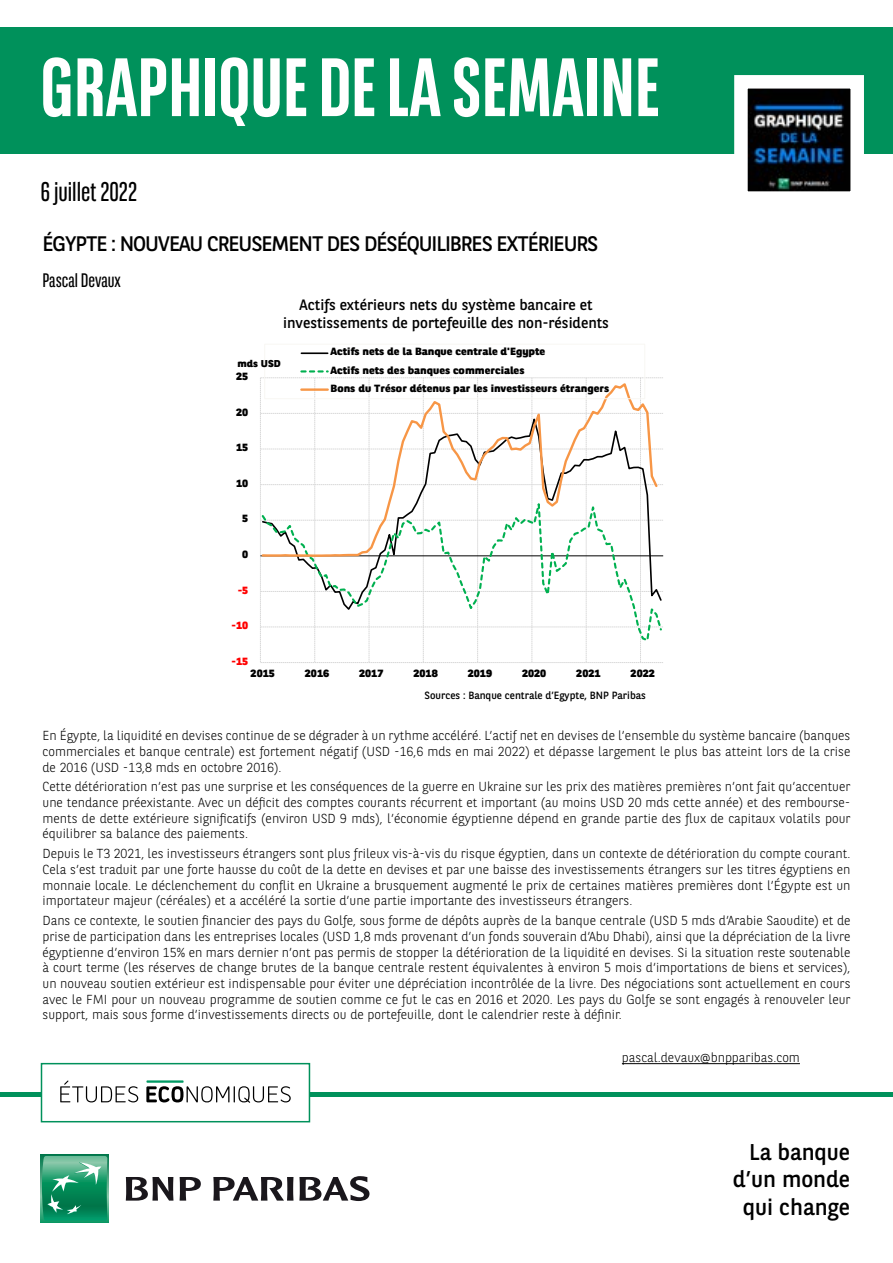
<style>
.page{position:relative;width:893px;height:1263px;background:#fff}
.page>*{position:absolute;margin:0;border:0;box-sizing:border-box;transform-origin:0 0}
.t1{font:700 82.5px "BNPP Sans Condensed";color:#fff}
.t2{font:27px "BNPP Sans Condensed";color:#000}
.t3{font:22.8px/27.3px "BNPP Sans";color:#000;text-align:right}
.t4{font:21px "BNPP Sans";letter-spacing:-.05em;color:#000}
.t5{font:19.5px "BNPP Sans Condensed";color:#000}
.t6{font:15px/18px "BNPP Sans";color:#000;text-align:center}
.t7{font:300 13.05px/15.6px "BNPP Sans";color:#000;text-align:justify}
.t8{font:10.5px "BNPP Sans";color:#000}
.t9{font:800 10.35px/18.1px "BNPP Square";color:#000}
.t10{font:800 10.35px "BNPP Square";color:#f00}
.t11{font:800 9.9px "BNPP Square";letter-spacing:-.005em;color:#000}
</style>
<div class="page">
<div style="left:1px;top:27px;width:892px;height:127px;background:#00915b"></div>
<hr style="left:0;top:1093px;width:893px;height:4px;background:#00915b">
<svg style="left:41px;top:1155px;width:68px;height:68px"></svg>
<svg style="left:42px;top:1156px;width:65px;height:64px;background:#35a178"></svg>
<svg style="left:126px;top:1177px;width:47px;height:23px"></svg>
<svg style="left:180px;top:1177px;width:21px;height:23px"></svg>
<svg style="left:213px;top:1176px;width:156px;height:25px"></svg>
<svg style="left:734px;top:75px;width:130px;height:117px;background:#5b646d"></svg>
<div style="left:41px;top:1063px;width:269px;height:59px;background:#fff;border:2px solid #00915b"></div>
<svg style="left:60px;top:1080px;width:78px;height:22px"></svg>
<svg style="left:146px;top:1080px;width:145px;height:23px"></svg>
<hr style="left:301px;top:352px;width:27px;height:2px;background:#000">
<svg style="left:260px;top:370px;width:403px;height:293px"></svg>
<hr style="left:301px;top:388px;width:27px;height:3px;background:#f79646">
<hr style="left:622px;top:1063px;width:178px;height:1px;background:#000">
<h1 class="t1" style="left:41px;top:39px;width:621px">GRAPHIQUE DE LA SEMAINE</h1>
<h2 class="t2" style="left:41px;top:174px;width:98px">6 juillet 2022</h2>
<h3 class="t4" style="left:42px;top:229px;width:558px">ÉGYPTE : NOUVEAU CREUSEMENT DES DÉSÉQUILIBRES EXTÉRIEURS</h3>
<h3 class="t5" style="left:42px;top:268px;width:80px">Pascal Devaux</h3>
<p class="t6" style="left:283px;top:295px;width:327px">Actifs extérieurs nets du système bancaire et investissements de portefeuille des non-résidents</p>
<p class="t11" style="left:238px;top:356px;width:45px">mds USD</p>
<p class="t9" style="left:236px;top:366px;width:14px">25</p>
<p class="t9" style="left:236px;top:402px;width:14px">20</p>
<p class="t9" style="left:236px;top:438px;width:14px">15</p>
<p class="t9" style="left:236px;top:473px;width:14px">10</p>
<p class="t9" style="left:242px;top:509px;width:8px">5</p>
<p class="t9" style="left:242px;top:544px;width:8px">0</p>
<p class="t10" style="left:238px;top:582px;width:12px">-5</p>
<p class="t10" style="left:232px;top:618px;width:18px">-10</p>
<p class="t10" style="left:232px;top:653px;width:18px">-15</p>
<p class="t9" style="left:331px;top:342px;width:280px">Actifs nets de la Banque centrale d'Egypte<br>Actifs nets des banques commerciales<br>Bons du Trésor détenus par les investisseurs étrangers</p>
<p class="t9" style="left:251px;top:664px;width:26px">2015</p>
<p class="t9" style="left:305px;top:664px;width:26px">2016</p>
<p class="t9" style="left:359px;top:664px;width:26px">2017</p>
<p class="t9" style="left:413px;top:664px;width:26px">2018</p>
<p class="t9" style="left:468px;top:664px;width:26px">2019</p>
<p class="t9" style="left:522px;top:664px;width:26px">2020</p>
<p class="t9" style="left:576px;top:664px;width:26px">2021</p>
<p class="t9" style="left:631px;top:664px;width:26px">2022</p>
<p class="t8" style="left:424px;top:688px;width:223px">Sources : Banque centrale d’Egypte, BNP Paribas</p>
<p class="t7" style="left:43px;top:727px;width:809px">En Égypte, la liquidité en devises continue de se dégrader à un rythme accéléré. L’actif net en devises de l’ensemble du système bancaire (banques commerciales et banque centrale) est fortement négatif (USD -16,6 mds en mai 2022) et dépasse largement le plus bas atteint lors de la crise de 2016 (USD -13,8 mds en octobre 2016).</p>
<p class="t7" style="left:43px;top:778px;width:809px">Cette détérioration n’est pas une surprise et les conséquences de la guerre en Ukraine sur les prix des matières premières n’ont fait qu’accentuer une tendance préexistante. Avec un déficit des comptes courants récurrent et important (au moins USD 20 mds cette année) et des rembourse&shy;ments de dette extérieure significatifs (environ USD 9 mds), l’économie égyptienne dépend en grande partie des flux de capitaux volatils pour équilibrer sa balance des paiements.</p>
<p class="t7" style="left:43px;top:845px;width:810px">Depuis le T3 2021, les investisseurs étrangers sont plus frileux vis-à-vis du risque égyptien, dans un contexte de détérioration du compte courant.<br>Cela s’est traduit par une forte hausse du coût de la dette en devises et par une baisse des investissements étrangers sur les titres égyptiens en monnaie locale. Le déclenchement du conflit en Ukraine a brusquement augmenté le prix de certaines matières premières dont l’Égypte est un importateur majeur (céréales) et a accéléré la sortie d’une partie importante des investisseurs étrangers.</p>
<p class="t7" style="left:43px;top:912px;width:809px">Dans ce contexte, le soutien financier des pays du Golfe, sous forme de dépôts auprès de la banque centrale (USD 5 mds d’Arabie Saoudite) et de prise de participation dans les entreprises locales (USD 1,8 mds provenant d’un fonds souverain d’Abu Dhabi), ainsi que la dépréciation de la livre égyptienne d’environ 15% en mars dernier n’ont pas permis de stopper la détérioration de la liquidité en devises. Si la situation reste soutenable à court terme (les réserves de change brutes de la banque centrale restent équivalentes à environ 5 mois d’importations de biens et services), un nouveau soutien extérieur est indispensable pour éviter une dépréciation incontrôlée de la livre. Des négociations sont actuellement en cours avec le FMI pour un nouveau programme de soutien comme ce fut le cas en 2016 et 2020. Les pays du Golfe se sont engagés à renouveler leur support, mais sous forme d’investissements directs ou de portefeuille, dont le calendrier reste à définir.</p>
<p class="t7" style="left:622px;top:1049px;width:180px">pascal.devaux@bnpparibas.com</p>
<h3 class="t3" style="left:733px;top:1137px;width:119px">La banque d’un monde qui change</h3>
</div>
